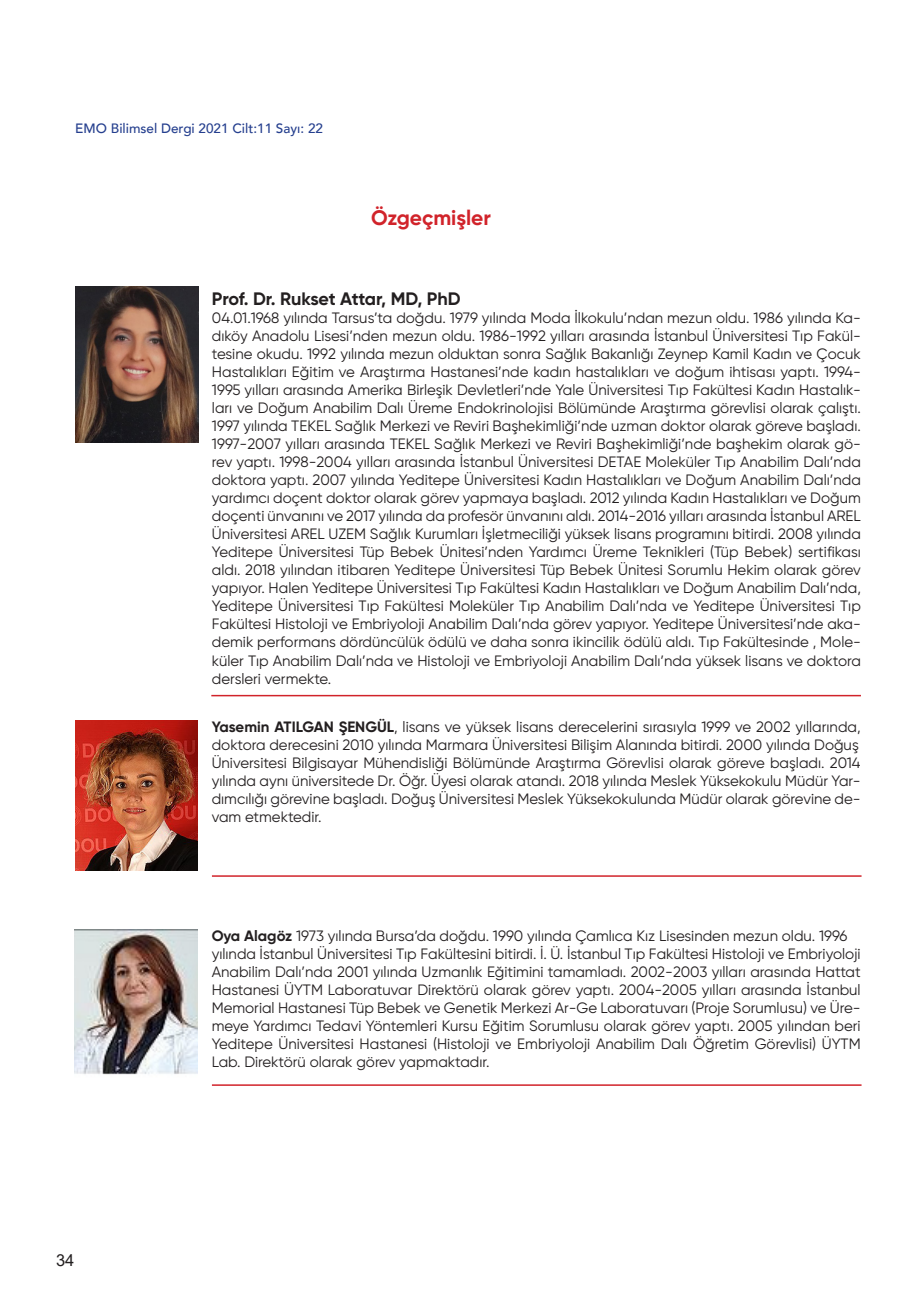
<style>
.page{position:relative;width:915px;height:1306px;background:#fff}
.page>*{position:absolute;margin:0;border:0;box-sizing:border-box;transform-origin:0 0}
.t1{font:700 21px "Gilroy";color:#d1232a}
.t2{font:700 18px "Gilroy";letter-spacing:-.01em;color:#231f20}
.t3{font:16.5px "Arial";color:#231f20}
.t4{font:15px/18px "Gilroy";color:#231f20;text-align:justify}
.t5{font:500 13.5px "Avenir";color:#253f8e}
.s1{font-weight:700}
</style>
<div class="page">
<img style="left:76px;top:287px;width:122px;height:155px">
<img style="left:75px;top:720px;width:123px;height:150px">
<img style="left:74px;top:929px;width:123px;height:146px">
<hr style="left:211px;top:695px;width:649px;height:1px;background:#d1232a">
<hr style="left:212px;top:875px;width:649px;height:1px;background:#d1232a">
<hr style="left:212px;top:1084px;width:649px;height:1px;background:#d1232a">
<p class="t5" style="left:75px;top:116px;width:249px">EMO Bilimsel Dergi 2021 Cilt:11 Sayı: 22</p>
<p class="t1" style="left:371px;top:204px;width:121px">Özgeçmişler</p>
<p class="t2" style="left:212px;top:288px;width:250px">Prof. Dr. Rukset Attar, MD, PhD</p>
<p class="t4" style="left:212px;top:309px;width:650px">04.01.1968 yılında Tarsus’ta doğdu. 1979 yılında Moda İlkokulu’ndan mezun oldu. 1986 yılında Ka&shy;dıköy Anadolu Lisesi’nden mezun oldu. 1986-1992 yılları arasında İstanbul Üniversitesi Tıp Fakül&shy;tesine okudu. 1992 yılında mezun olduktan sonra Sağlık Bakanlığı Zeynep Kamil Kadın ve Çocuk Hastalıkları Eğitim ve Araştırma Hastanesi’nde kadın hastalıkları ve doğum ihtisası yaptı. 1994- 1995 yılları arasında Amerika Birleşik Devletleri’nde Yale Üniversitesi Tıp Fakültesi Kadın Hastalık&shy;ları ve Doğum Anabilim Dalı Üreme Endokrinolojisi Bölümünde Araştırma görevlisi olarak çalıştı.<br>1997 yılında TEKEL Sağlık Merkezi ve Reviri Başhekimliği’nde uzman doktor olarak göreve başladı.<br>1997-2007 yılları arasında TEKEL Sağlık Merkezi ve Reviri Başhekimliği’nde başhekim olarak gö&shy;rev yaptı. 1998-2004 yılları arasında İstanbul Üniversitesi DETAE Moleküler Tıp Anabilim Dalı’nda doktora yaptı. 2007 yılında Yeditepe Üniversitesi Kadın Hastalıkları ve Doğum Anabilim Dalı’nda yardımcı doçent doktor olarak görev yapmaya başladı. 2012 yılında Kadın Hastalıkları ve Doğum doçenti ünvanını ve 2017 yılında da profesör ünvanını aldı. 2014-2016 yılları arasında İstanbul AREL Üniversitesi AREL UZEM Sağlık Kurumları İşletmeciliği yüksek lisans programını bitirdi. 2008 yılında Yeditepe Üniversitesi Tüp Bebek Ünitesi’nden Yardımcı Üreme Teknikleri (Tüp Bebek) sertifikası aldı. 2018 yılından itibaren Yeditepe Üniversitesi Tüp Bebek Ünitesi Sorumlu Hekim olarak görev yapıyor. Halen Yeditepe Üniversitesi Tıp Fakültesi Kadın Hastalıkları ve Doğum Anabilim Dalı’nda, Yeditepe Üniversitesi Tıp Fakültesi Moleküler Tıp Anabilim Dalı’nda ve Yeditepe Üniversitesi Tıp Fakültesi Histoloji ve Embriyoloji Anabilim Dalı’nda görev yapıyor. Yeditepe Üniversitesi’nde aka&shy;demik performans dördüncülük ödülü ve daha sonra ikincilik ödülü aldı. Tıp Fakültesinde , Mole&shy;küler Tıp Anabilim Dalı’nda ve Histoloji ve Embriyoloji Anabilim Dalı’nda yüksek lisans ve doktora dersleri vermekte.</p>
<p class="t4" style="left:212px;top:717px;width:650px"><span class="s1">Yasemin ATILGAN ŞENGÜL</span>, lisans ve yüksek lisans derecelerini sırasıyla 1999 ve 2002 yıllarında, doktora derecesini 2010 yılında Marmara Üniversitesi Bilişim Alanında bitirdi. 2000 yılında Doğuş</p>
<p class="t4" style="left:212px;top:753px;width:650px">Üniversitesi Bilgisayar Mühendisliği Bölümünde Araştırma Görevlisi olarak göreve başladı. 2014 yılında aynı üniversitede Dr. Öğr. Üyesi olarak atandı. 2018 yılında Meslek Yüksekokulu Müdür Yar&shy;dımcılığı görevine başladı. Doğuş Üniversitesi Meslek Yüksekokulunda Müdür olarak görevine de&shy;vam etmektedir.</p>
<p class="t3" style="left:56px;top:1248px;width:20px">34</p>
<p class="t4" style="left:212px;top:926px;width:637px"><span class="s1">Oya Alagöz</span> 1973 yılında Bursa’da doğdu. 1990 yılında Çamlıca Kız Lisesinden mezun oldu. 1996</p>
<p class="t4" style="left:212px;top:944px;width:650px">yılında İstanbul Üniversitesi Tıp Fakültesini bitirdi. İ. Ü. İstanbul Tıp Fakültesi Histoloji ve Embriyoloji Anabilim Dalı’nda 2001 yılında Uzmanlık Eğitimini tamamladı. 2002-2003 yılları arasında Hattat Hastanesi ÜYTM Laboratuvar Direktörü olarak görev yaptı. 2004-2005 yılları arasında İstanbul Memorial Hastanesi Tüp Bebek ve Genetik Merkezi Ar-Ge Laboratuvarı (Proje Sorumlusu) ve Üre&shy;meye Yardımcı Tedavi Yöntemleri Kursu Eğitim Sorumlusu olarak görev yaptı. 2005 yılından beri Yeditepe Üniversitesi Hastanesi (Histoloji ve Embriyoloji Anabilim Dalı Öğretim Görevlisi) ÜYTM Lab. Direktörü olarak görev yapmaktadır.</p>
</div>
